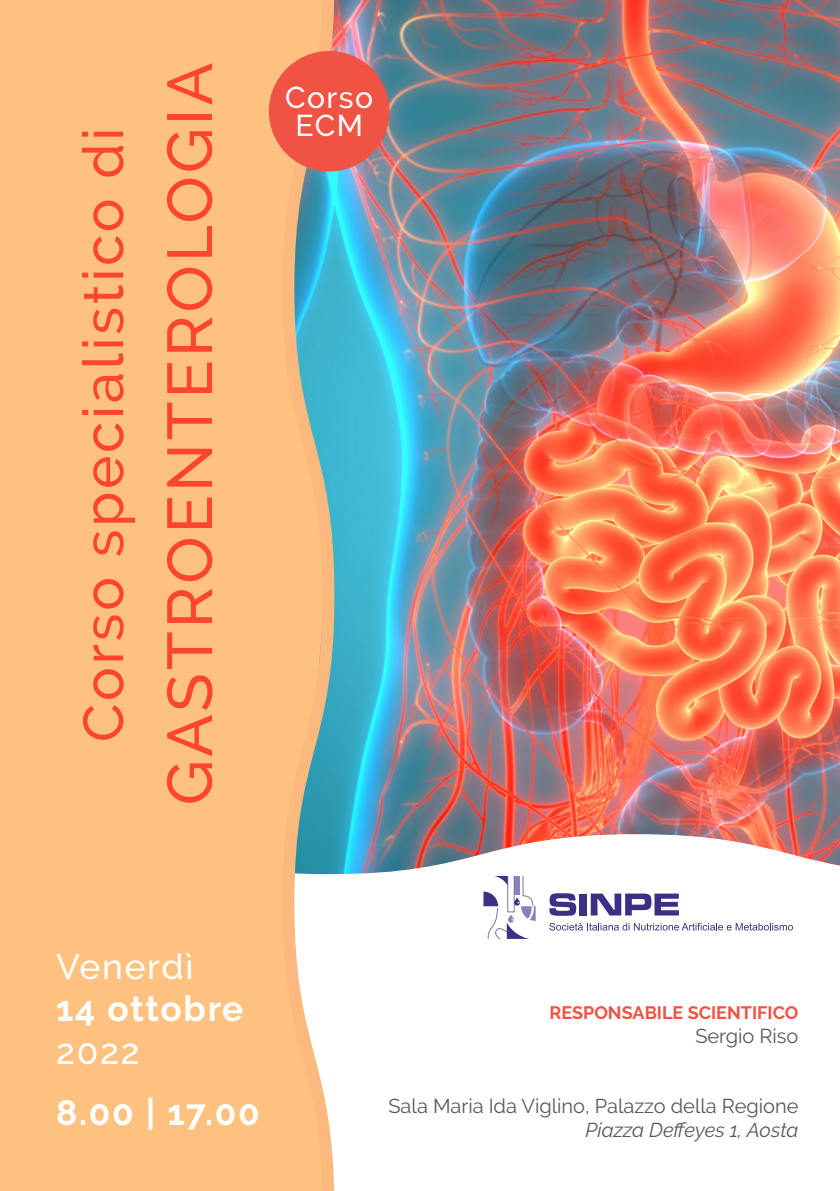
<style>
.page{position:relative;width:840px;height:1191px;background:#fff}
.page>*{position:absolute;margin:0;border:0;box-sizing:border-box;transform-origin:0 0}
.t1{font:500 63.2px "Raleway";letter-spacing:.05em;color:#ff4431}
.t2{font:500 56.2px "Raleway";letter-spacing:.05em;color:#ff4431}
.t3{font:700 35.2px "Raleway";letter-spacing:.05em;color:#fff}
.t4{font:500 35.2px "Raleway";letter-spacing:.05em;color:#fff}
.t5{font:500 30px "Raleway";letter-spacing:.05em;color:#fff}
.t6{font:20px "Raleway";color:#57585a}
.t7{font:italic 20px "Raleway";color:#57585a}
.t8{font:700 18px "Raleway";color:#f05243}
</style>
<div class="page">
<img style="left:339px;top:0;width:500px;height:829px">
<img style="left:339px;top:829px;width:500px;height:10px">
<div style="left:0;top:0;width:277px;height:1191px;background:#fec180"></div>
<svg style="left:277px;top:0;width:62px;height:1191px;background:#c5be9e"></svg>
<svg style="left:0;top:839px;width:839px;height:102px"></svg>
<div style="left:274px;top:56px;width:110px;height:110px;background:#f05243;border-radius:50%"></div>
<div style="left:269px;top:51px;width:120px;height:120px;border:10px solid #f05243;border-radius:50%"></div>
<p class="t2" style="left:71px;top:742px;width:616px;rotate:-90deg">Corso specialistico di</p>
<p class="t1" style="left:153px;top:805px;width:744px;rotate:-90deg">GASTROENTEROLOGIA</p>
<p class="t5" style="left:285px;top:80px;width:90px">Corso</p>
<p class="t5" style="left:295px;top:108px;width:69px">ECM</p>
<p class="t4" style="left:56px;top:946px;width:139px">Venerdì</p>
<p class="t3" style="left:56px;top:989px;width:189px">14 ottobre</p>
<p class="t4" style="left:56px;top:1031px;width:85px">2022</p>
<p class="t3" style="left:56px;top:1092px;width:205px">8.00 | 17.00</p>
<p class="t8" style="left:549px;top:1002px;width:250px">RESPONSABILE SCIENTIFICO</p>
<p class="t6" style="left:695px;top:1024px;width:105px">Sergio Riso</p>
<p class="t6" style="left:388px;top:1094px;width:411px">Sala Maria Ida Viglino, Palazzo della Regione</p>
<p class="t7" style="left:585px;top:1118px;width:214px">Piazza Deffeyes 1, Aosta</p>
</div>
